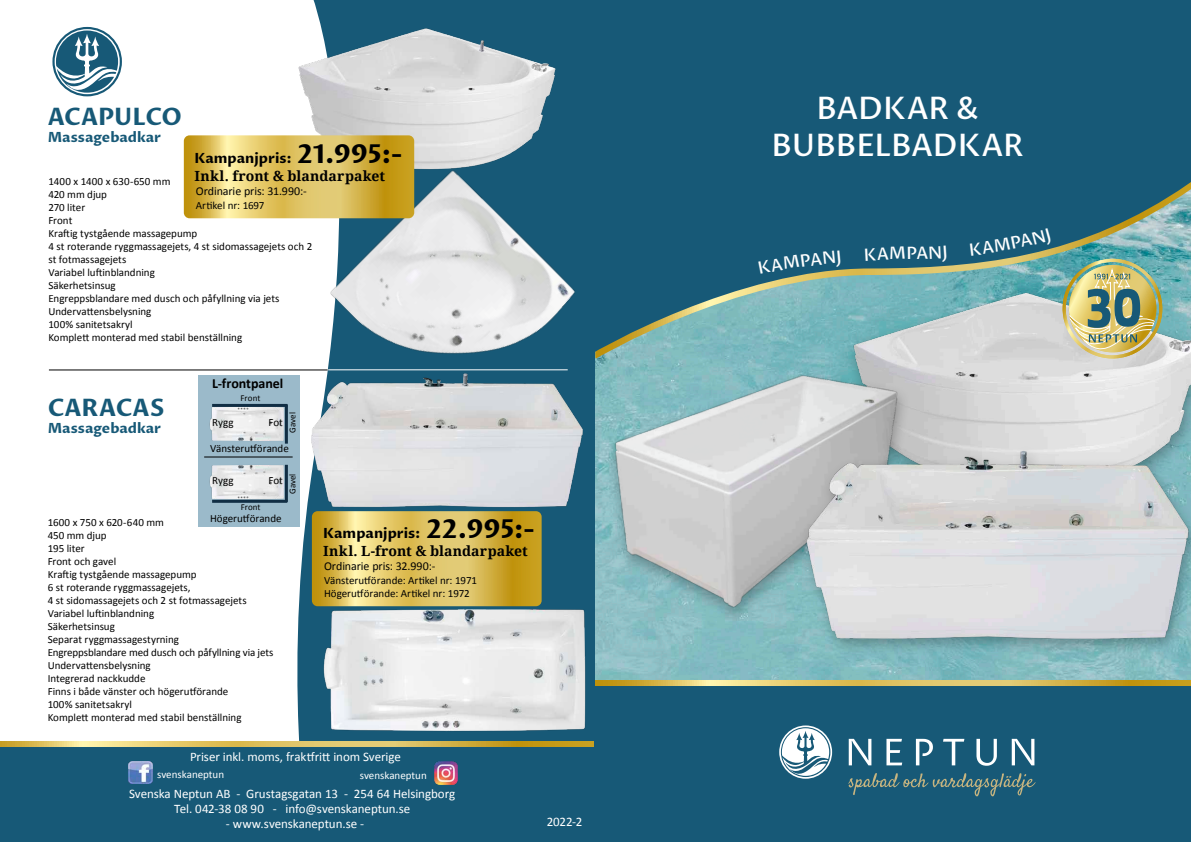
<style>
.page{position:relative;width:1191px;height:842px;background:#fff}
.page>*{position:absolute;margin:0;border:0;box-sizing:border-box;transform-origin:0 0}
.t1{font:500 31px/37.2px "Proza Libre";letter-spacing:-.005em;color:#fff;text-align:center}
.t2{font:700 24px "Proza Libre";letter-spacing:-.005em;color:#175977}
.t3{font:700 14px "Noto Serif";letter-spacing:.005em;color:#000}
.t4{font:700 14px "Proza Libre";color:#000}
.t5{font:700 14px "Proza Libre";color:#175977}
.t6{font:700 14px "Calibri";letter-spacing:-.005em;color:#000}
.t7{font:13px/15px "Calibri";letter-spacing:-.005em;color:#fff;text-align:center}
.t8{font:12px "Calibri";letter-spacing:-.005em;color:#000}
.t9{font:11px/13px "Calibri";color:#000}
.t10{font:11px "Calibri";letter-spacing:-.005em;color:#fff}
.t11{font:9px "Calibri";letter-spacing:.005em;color:#000}
.s1{font-size:26px}
</style>
<div class="page">
<svg style="left:278px;top:0;width:317px;height:742px;fill:#175977"></svg>
<svg style="left:0;top:742px;width:594px;height:6px;background:#bbad5e"></svg>
<div style="left:0;top:748px;width:600px;height:94px;background:#175977"></div>
<div style="left:198px;top:375px;width:101px;height:152px;background:#9bbaca"></div>
<img style="left:292px;top:21px;width:271px;height:145px">
<img style="left:325px;top:166px;width:255px;height:199px">
<img style="left:312px;top:365px;width:271px;height:143px">
<img style="left:321px;top:606px;width:267px;height:128px">
<svg style="left:312px;top:511px;width:229px;height:95px;background:#dabb55"></svg>
<img style="left:210px;top:407px;width:75px;height:35px">
<img style="left:210px;top:465px;width:75px;height:34px">
<svg style="left:184px;top:135px;width:230px;height:83px;background:#dbbc56"></svg>
<hr style="left:212px;top:500px;width:75px;height:3px;background:#112e44">
<hr style="left:285px;top:465px;width:3px;height:37px;background:#112e44">
<hr style="left:212px;top:404px;width:75px;height:3px;background:#112e44">
<hr style="left:285px;top:404px;width:3px;height:40px;background:#112e44">
<hr style="left:49px;top:369px;width:278px;height:1px;background:#000">
<hr style="left:204px;top:456px;width:89px;height:1px;background:#000">
<svg style="left:52px;top:27px;width:70px;height:69px"></svg>
<img style="left:434px;top:761px;width:24px;height:24px">
<img style="left:129px;top:762px;width:23px;height:22px">
<img style="left:595px;top:358px;width:596px;height:323px">
<img style="left:843px;top:358px;width:348px;height:87px">
<div style="left:605px;top:369px;width:305px;height:256px;background:#8cbfc5"></div>
<img style="left:604px;top:367px;width:305px;height:250px">
<div style="left:798px;top:445px;width:393px;height:211px;background:#000;opacity:.28"></div>
<img style="left:808px;top:426px;width:381px;height:213px">
<svg style="left:595px;top:681px;width:596px;height:5px;background:#dbbc56"></svg>
<svg style="left:594px;top:0;width:597px;height:352px;background:#296780"></svg>
<div style="left:594px;top:686px;width:597px;height:156px;background:#175977"></div>
<svg style="left:848px;top:739px;width:23px;height:26px"></svg>
<svg style="left:886px;top:739px;width:16px;height:26px"></svg>
<svg style="left:916px;top:739px;width:17px;height:26px"></svg>
<svg style="left:943px;top:739px;width:21px;height:26px"></svg>
<svg style="left:976px;top:739px;width:21px;height:27px"></svg>
<svg style="left:1011px;top:739px;width:23px;height:26px"></svg>
<svg style="left:779px;top:725px;width:53px;height:54px"></svg>
<svg style="left:848px;top:773px;width:187px;height:23px"></svg>
<div style="left:758px;top:250px;width:83px;height:24px;background:#175977"></div>
<svg style="left:865px;top:245px;width:81px;height:17px"></svg>
<svg style="left:970px;top:228px;width:199px;height:137px;background:#99b1a1"></svg>
<h2 class="t2" style="left:48px;top:102px;width:136px">ACAPULCO</h2>
<p class="t5" style="left:48px;top:128px;width:115px">Massagebadkar</p>
<p class="t4" style="left:194px;top:150px;width:210px">Kampanjpris: <span class="s1">21.995:-</span></p>
<p class="t3" style="left:194px;top:167px;width:192px">Inkl. front &amp; blandarpaket</p>
<p class="t9" style="left:48px;top:174px;width:265px">1400 x 1400 x 630-650 mm<br>420 mm djup<br>270 liter<br>Front<br>Kraftig tystgående massagepump<br>4 st roterande ryggmassagejets, 4 st sidomassagejets och 2 st fotmassagejets<br>Variabel luftinblandning<br>Säkerhetsinsug<br>Engreppsblandare med dusch och påfyllning via jets<br>Undervattensbelysning<br>100% sanitetsakryl<br>Komplett monterad med stabil benställning</p>
<p class="t8" style="left:196px;top:184px;width:113px">Ordinarie pris: 31.990:-</p>
<p class="t9" style="left:196px;top:198px;width:70px">Artikel nr: 1697</p>
<h2 class="t2" style="left:48px;top:393px;width:118px">CARACAS</h2>
<p class="t5" style="left:48px;top:419px;width:115px">Massagebadkar</p>
<p class="t6" style="left:212px;top:373px;width:73px">L-frontpanel</p>
<p class="t11" style="left:240px;top:393px;width:21px">Front</p>
<p class="t11" style="left:287px;top:433px;width:22px;rotate:-90deg">Gavel</p>
<p class="t9" style="left:212px;top:415px;width:23px">Rygg</p>
<p class="t9" style="left:268px;top:415px;width:16px">Fot</p>
<p class="t9" style="left:210px;top:441px;width:80px">Vänsterutförande</p>
<p class="t11" style="left:287px;top:494px;width:22px;rotate:-90deg">Gavel</p>
<p class="t9" style="left:212px;top:473px;width:23px">Rygg</p>
<p class="t9" style="left:268px;top:473px;width:16px">Fot</p>
<p class="t11" style="left:241px;top:501px;width:21px">Front</p>
<p class="t9" style="left:210px;top:512px;width:73px">Högerutförande</p>
<p class="t9" style="left:48px;top:515px;width:227px">1600 x 750 x 620-640 mm<br>450 mm djup<br>195 liter<br>Front och gavel<br>Kraftig tystgående massagepump<br>6 st roterande ryggmassagejets,<br>4 st sidomassagejets och 2 st fotmassagejets<br>Variabel luftinblandning<br>Säkerhetsinsug<br>Separat ryggmassagestyrning<br>Engreppsblandare med dusch och påfyllning via jets<br>Undervattensbelysning<br>Integrerad nackkudde<br>Finns i både vänster och högerutförande<br>100% sanitetsakryl<br>Komplett monterad med stabil benställning</p>
<p class="t7" style="left:190px;top:748px;width:212px">Priser inkl. moms, fraktfritt inom Sverige</p>
<p class="t4" style="left:323px;top:525px;width:214px">Kampanjpris: <span class="s1">22.995:-</span></p>
<p class="t3" style="left:323px;top:541px;width:206px">Inkl. L-front &amp; blandarpaket</p>
<p class="t8" style="left:324px;top:559px;width:113px">Ordinarie pris: 32.990:-</p>
<p class="t9" style="left:324px;top:573px;width:154px">Vänsterutförande: Artikel nr: 1971<br>Högerutförande: Artikel nr: 1972</p>
<p class="t10" style="left:157px;top:768px;width:69px">svenskaneptun</p>
<p class="t10" style="left:360px;top:768px;width:69px">svenskaneptun</p>
<p class="t7" style="left:129px;top:786px;width:328px">Svenska Neptun AB - Grustagsgatan 13 - 254 64 Helsingborg<br>Tel. 042-38 08 90 - info@svenskaneptun.se</p>
<p class="t7" style="left:226px;top:815px;width:140px">- www.svenskaneptun.se -</p>
<p class="t7" style="left:547px;top:813px;width:37px">2022-2</p>
<h1 class="t1" style="left:771px;top:90px;width:254px">BADKAR &amp;<br>BUBBELBADKAR</h1>
</div>
